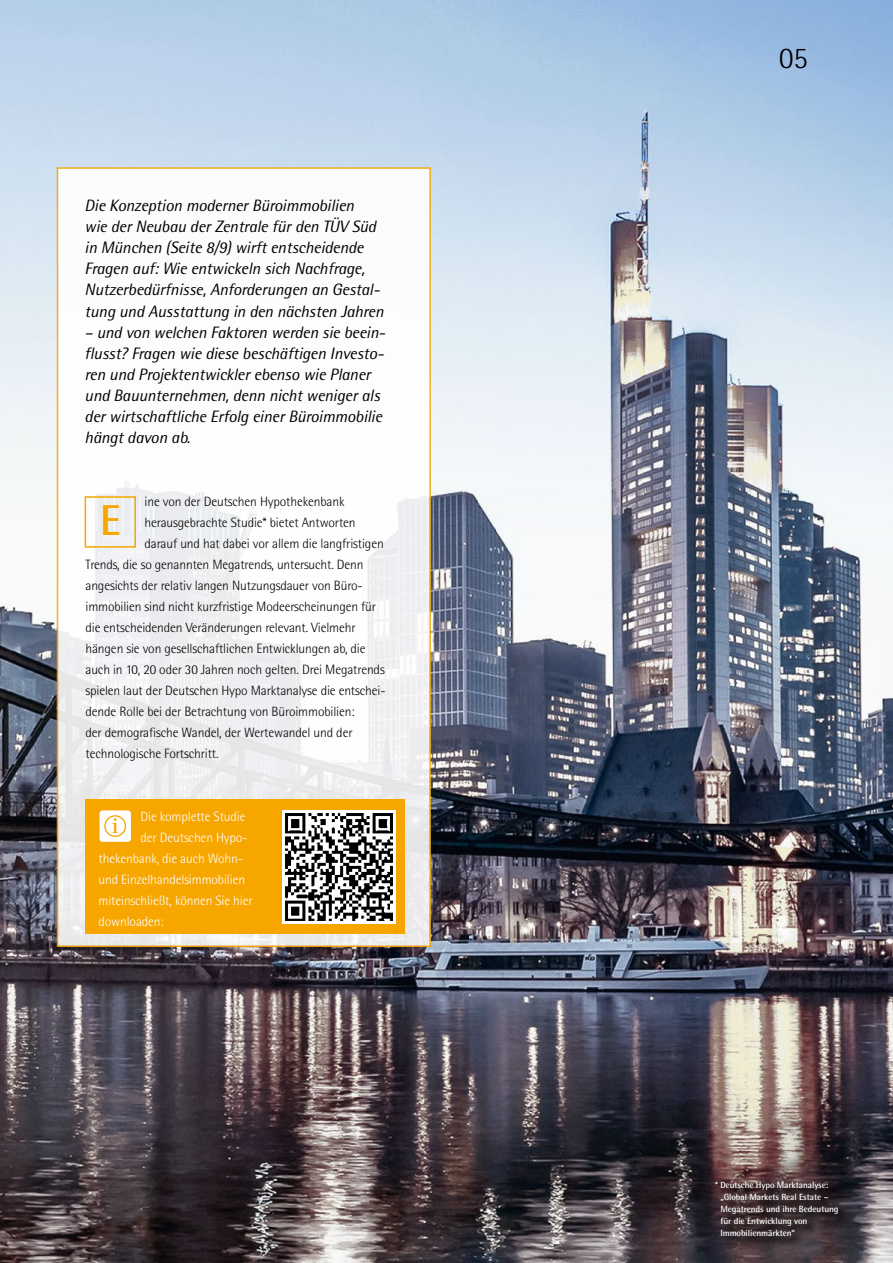
<style>
.page{position:relative;width:893px;height:1263px;background:#fff}
.page>*{position:absolute;margin:0;border:0;box-sizing:border-box;transform-origin:0 0}
.t1{font:700 43.2px "Rotis Semi Sans";color:#f7a600}
.t2{font:300 30px "Rotis Semi Sans";color:#000}
.t3{font:700 21.9px "Rotis Serif";color:#f7a600}
.t4{font:italic 16.5px/21px "Rotis Semi Sans";letter-spacing:-.01em;color:#000}
.t5{font:300 13.5px "Rotis Semi Sans";letter-spacing:-.01em;color:#000}
.t6{font:300 13.5px "Rotis Semi Sans";letter-spacing:-.01em;color:#fff}
.t7{font:700 9px/12px "Rotis Semi Sans";letter-spacing:-.01em;color:#fff}
</style>
<div class="page">
<img style="left:0;top:0;width:893px;height:1263px">
<div style="left:57px;top:167px;width:374px;height:780px;background:linear-gradient(to bottom,#fff,#ebebeb);border:2px solid #f7a600"></div>
<div style="left:85px;top:800px;width:319px;height:134px;background:#f7a600"></div>
<div style="left:99px;top:810px;width:32px;height:32px;background:#fff;border-radius:3px"></div>
<svg style="left:104px;top:815px;width:22px;height:22px"></svg>
<div style="left:85px;top:496px;width:51px;height:52px;border:2px solid #f7a600"></div>
<img style="left:282px;top:810px;width:113px;height:113px">
<div style="left:714px;top:1179px;width:137px;height:70px;background:#000;opacity:.75"></div>
<p class="t4" style="left:85px;top:195px;width:300px">Die Konzeption moderner Büroimmobilien<br>wie der Neubau der Zentrale für den TÜV Süd in München (Seite 8/9) wirft entscheidende Fragen auf: Wie entwickeln sich Nachfrage, Nutzerbedürfnisse, Anforderungen an Gestal&shy;tung und Ausstattung in den nächsten Jahren</p>
<p class="t4" style="left:85px;top:321px;width:302px">– und von welchen Faktoren werden sie beein&shy;flusst? Fragen wie diese beschäftigen Investo&shy;ren und Projektentwickler ebenso wie Planer und Bauunternehmen, denn nicht weniger als der wirtschaftliche Erfolg einer Büroimmobilie hängt davon ab.</p>
<p class="t5" style="left:145px;top:493px;width:202px">ine von der Deutschen Hypothekenbank</p>
<p class="t5" style="left:145px;top:514px;width:213px">herausgebrachte Studie* bietet Antworten</p>
<p class="t5" style="left:145px;top:535px;width:241px">darauf und hat dabei vor allem die langfristigen</p>
<p class="t5" style="left:85px;top:556px;width:280px">Trends, die so genannten Megatrends, untersucht. Denn</p>
<p class="t5" style="left:85px;top:577px;width:279px">angesichts der relativ langen Nutzungsdauer von Büro-</p>
<p class="t5" style="left:85px;top:598px;width:292px">immobilien sind nicht kurzfristige Modeerscheinungen für</p>
<p class="t5" style="left:85px;top:619px;width:272px">die entscheidenden Veränderungen relevant. Vielmehr</p>
<p class="t5" style="left:85px;top:640px;width:282px">hängen sie von gesellschaftlichen Entwicklungen ab, die</p>
<p class="t5" style="left:85px;top:661px;width:301px">auch in 10, 20 oder 30 Jahren noch gelten. Drei Megatrends</p>
<p class="t5" style="left:85px;top:682px;width:302px">spielen laut der Deutschen Hypo Marktanalyse die entschei-</p>
<p class="t5" style="left:85px;top:703px;width:271px">dende Rolle bei der Betrachtung von Büroimmobilien:</p>
<p class="t5" style="left:85px;top:725px;width:269px">der demografische Wandel, der Wertewandel und der</p>
<p class="t5" style="left:85px;top:746px;width:135px">technologische Fortschritt.</p>
<h1 class="t1" style="left:100px;top:494px;width:22px">E</h1>
<p class="t6" style="left:141px;top:809px;width:107px">Die komplette Studie</p>
<p class="t6" style="left:141px;top:830px;width:108px">der Deutschen Hypo-</p>
<p class="t6" style="left:99px;top:851px;width:145px">thekenbank, die auch Wohn-</p>
<p class="t6" style="left:99px;top:872px;width:148px">und Einzelhandelsimmobilien</p>
<p class="t6" style="left:99px;top:893px;width:156px">miteinschließt, können Sie hier</p>
<p class="t6" style="left:99px;top:914px;width:67px">downloaden:</p>
<h3 class="t3" style="left:112px;top:813px;width:8px">i</h3>
<h2 class="t2" style="left:779px;top:41px;width:30px">05</h2>
<p class="t7" style="left:720px;top:1178px;width:120px;text-indent:-5px">* Deutsche Hypo Marktanalyse: „Global Markets Real Estate –<br>Megatrends und ihre Bedeutung für die Entwicklung von<br>Immobilienmärkten“</p>
</div>
